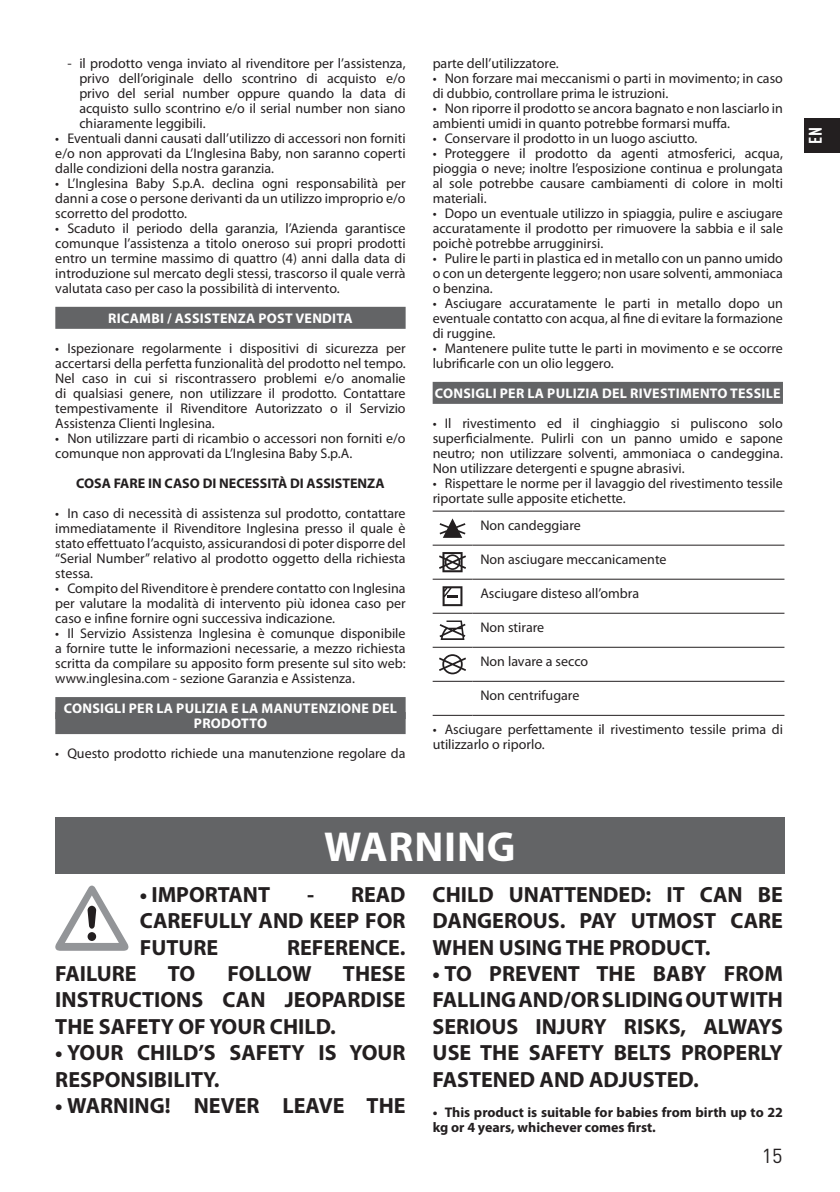
<style>
.page{position:relative;width:840px;height:1192px;background:#fff}
.page>*{position:absolute;margin:0;border:0;box-sizing:border-box;transform-origin:0 0}
.t1{font:700 42px "Myriad Pro";letter-spacing:.02em;color:#fff}
.t2{font:700 22px/26.4px "Myriad Pro";color:#231f20;text-align:justify}
.t3{font:20px "DIN Pro";color:#231f20}
.t4{font:700 condensed 18px "DIN Pro";color:#fff}
.t5{font:14px/15px "Myriad Pro";color:#231f20;text-align:justify}
.t6{font:700 14px/15px "Myriad Pro";letter-spacing:.02em;color:#fff;text-align:center}
.t7{font:700 14px/15px "Myriad Pro";color:#231f20}
</style>
<div class="page">
<div style="left:804px;top:118px;width:35px;height:34px;background:#231f20"></div>
<div style="left:55px;top:307px;width:350px;height:22px;background:#636466"></div>
<div style="left:55px;top:697px;width:350px;height:22px;background:#636466"></div>
<div style="left:55px;top:712px;width:350px;height:22px;background:#636466"></div>
<div style="left:432px;top:382px;width:350px;height:22px;background:#636466"></div>
<hr style="left:472px;top:510px;width:312px;height:1px;background:#231f20">
<hr style="left:472px;top:544px;width:312px;height:1px;background:#231f20">
<hr style="left:472px;top:578px;width:312px;height:1px;background:#231f20">
<hr style="left:472px;top:613px;width:312px;height:1px;background:#231f20">
<hr style="left:472px;top:647px;width:312px;height:1px;background:#231f20">
<hr style="left:472px;top:681px;width:312px;height:1px;background:#231f20">
<hr style="left:472px;top:715px;width:312px;height:1px;background:#231f20">
<hr style="left:432px;top:681px;width:40px;height:1px;background:#231f20">
<hr style="left:432px;top:715px;width:40px;height:1px;background:#231f20">
<hr style="left:432px;top:510px;width:40px;height:1px;background:#231f20">
<hr style="left:432px;top:544px;width:40px;height:1px;background:#231f20">
<hr style="left:432px;top:578px;width:40px;height:1px;background:#231f20">
<hr style="left:432px;top:613px;width:40px;height:1px;background:#231f20">
<hr style="left:432px;top:647px;width:40px;height:1px;background:#231f20">
<svg style="left:439px;top:518px;width:26px;height:20px"></svg>
<svg style="left:439px;top:552px;width:27px;height:20px"></svg>
<svg style="left:442px;top:586px;width:20px;height:20px"></svg>
<svg style="left:439px;top:620px;width:26px;height:20px"></svg>
<svg style="left:439px;top:654px;width:27px;height:20px"></svg>
<div style="left:55px;top:817px;width:729px;height:56px;background:#636466"></div>
<svg style="left:55px;top:885px;width:73px;height:65px"></svg>
<p class="t5" style="left:79px;top:56px;width:328px;text-indent:-12px">- il prodotto venga inviato al rivenditore per l’assistenza, privo dell’originale dello scontrino di acquisto e/o privo del serial number oppure quando la data di acquisto sullo scontrino e/o il serial number non siano chiaramente leggibili.</p>
<p class="t5" style="left:55px;top:131px;width:352px">• Eventuali danni causati dall’utilizzo di accessori non forniti e/o non approvati da L’Inglesina Baby, non saranno coperti dalle condizioni della nostra garanzia.</p>
<p class="t5" style="left:55px;top:176px;width:351px">• L’Inglesina Baby S.p.A. declina ogni responsabilità per danni a cose o persone derivanti da un utilizzo improprio e/o scorretto del prodotto.</p>
<p class="t5" style="left:55px;top:221px;width:352px">• Scaduto il periodo della garanzia, l’Azienda garantisce comunque l’assistenza a titolo oneroso sui propri prodotti entro un termine massimo di quattro (4) anni dalla data di introduzione sul mercato degli stessi, trascorso il quale verrà valutata caso per caso la possibilità di intervento.</p>
<p class="t6" style="left:108px;top:311px;width:246px">RICAMBI / ASSISTENZA POST VENDITA</p>
<p class="t5" style="left:55px;top:341px;width:352px">• Ispezionare regolarmente i dispositivi di sicurezza per accertarsi della perfetta funzionalità del prodotto nel tempo.<br>Nel caso in cui si riscontrassero problemi e/o anomalie di qualsiasi genere, non utilizzare il prodotto. Contattare tempestivamente il Rivenditore Autorizzato o il Servizio Assistenza Clienti Inglesina.</p>
<p class="t5" style="left:55px;top:431px;width:351px">• Non utilizzare parti di ricambio o accessori non forniti e/o comunque non approvati da L’Inglesina Baby S.p.A.</p>
<p class="t7" style="left:76px;top:476px;width:310px">COSA FARE IN CASO DI NECESSITÀ DI ASSISTENZA</p>
<p class="t5" style="left:55px;top:506px;width:352px">• In caso di necessità di assistenza sul prodotto, contattare immediatamente il Rivenditore Inglesina presso il quale è stato effettuato l’acquisto, assicurandosi di poter disporre del “Serial Number” relativo al prodotto oggetto della richiesta stessa.</p>
<p class="t5" style="left:55px;top:581px;width:352px">• Compito del Rivenditore è prendere contatto con Inglesina per valutare la modalità di intervento più idonea caso per caso e infine fornire ogni successiva indicazione.</p>
<p class="t5" style="left:55px;top:626px;width:352px">• Il Servizio Assistenza Inglesina è comunque disponibile a fornire tutte le informazioni necessarie, a mezzo richiesta scritta da compilare su apposito form presente sul sito web: www.inglesina.com - sezione Garanzia e Assistenza.</p>
<p class="t6" style="left:64px;top:701px;width:334px">CONSIGLI PER LA PULIZIA E LA MANUTENZIONE DEL<br>PRODOTTO</p>
<p class="t5" style="left:55px;top:746px;width:351px">• Questo prodotto richiede una manutenzione regolare da</p>
<p class="t5" style="left:432px;top:56px;width:127px">parte dell’utilizzatore.</p>
<p class="t5" style="left:432px;top:71px;width:352px">• Non forzare mai meccanismi o parti in movimento; in caso di dubbio, controllare prima le istruzioni.</p>
<p class="t5" style="left:432px;top:101px;width:351px">• Non riporre il prodotto se ancora bagnato e non lasciarlo in ambienti umidi in quanto potrebbe formarsi muffa.</p>
<p class="t5" style="left:432px;top:131px;width:266px">• Conservare il prodotto in un luogo asciutto.</p>
<p class="t5" style="left:432px;top:146px;width:352px">• Proteggere il prodotto da agenti atmosferici, acqua, pioggia o neve; inoltre l’esposizione continua e prolungata al sole potrebbe causare cambiamenti di colore in molti materiali.</p>
<p class="t5" style="left:432px;top:206px;width:352px">• Dopo un eventuale utilizzo in spiaggia, pulire e asciugare accuratamente il prodotto per rimuovere la sabbia e il sale poichè potrebbe arrugginirsi.</p>
<p class="t5" style="left:432px;top:251px;width:352px">• Pulire le parti in plastica ed in metallo con un panno umido o con un detergente leggero; non usare solventi, ammoniaca o benzina.</p>
<p class="t5" style="left:432px;top:296px;width:352px">• Asciugare accuratamente le parti in metallo dopo un eventuale contatto con acqua, al fine di evitare la formazione di ruggine.</p>
<p class="t5" style="left:432px;top:341px;width:352px">• Mantenere pulite tutte le parti in movimento e se occorre lubrificarle con un olio leggero.</p>
<p class="t6" style="left:434px;top:386px;width:347px">CONSIGLI PER LA PULIZIA DEL RIVESTIMENTO TESSILE</p>
<p class="t5" style="left:432px;top:416px;width:351px">• Il rivestimento ed il cinghiaggio si puliscono solo superficialmente. Pulirli con un panno umido e sapone neutro; non utilizzare solventi, ammoniaca o candeggina.<br>Non utilizzare detergenti e spugne abrasivi.</p>
<p class="t5" style="left:432px;top:476px;width:352px">• Rispettare le norme per il lavaggio del rivestimento tessile riportate sulle apposite etichette.</p>
<p class="t5" style="left:480px;top:518px;width:102px">Non candeggiare</p>
<p class="t5" style="left:480px;top:552px;width:188px">Non asciugare meccanicamente</p>
<p class="t5" style="left:480px;top:586px;width:160px">Asciugare disteso all’ombra</p>
<p class="t5" style="left:480px;top:620px;width:65px">Non stirare</p>
<p class="t5" style="left:480px;top:654px;width:109px">Non lavare a secco</p>
<p class="t5" style="left:480px;top:688px;width:100px">Non centrifugare</p>
<p class="t5" style="left:432px;top:722px;width:351px">• Asciugare perfettamente il rivestimento tessile prima di utilizzarlo o riporlo.</p>
<p class="t4" style="left:804px;top:143px;width:18px;rotate:-90deg">EN</p>
<h1 class="t1" style="left:324px;top:831px;width:193px">WARNING</h1>
<h2 class="t2" style="left:140px;top:882px;width:132px">• IMPORTANT</h2>
<h2 class="t2" style="left:140px;top:882px;width:267px;text-indent:167px">- READ CAREFULLY AND KEEP FOR FUTURE</h2>
<h2 class="t2" style="left:287px;top:935px;width:120px">REFERENCE.</h2>
<h2 class="t2" style="left:55px;top:961px;width:83px">FAILURE</h2>
<h2 class="t2" style="left:168px;top:961px;width:29px">TO</h2>
<h2 class="t2" style="left:227px;top:961px;width:86px">FOLLOW</h2>
<h2 class="t2" style="left:55px;top:961px;width:352px;text-indent:287px">THESE INSTRUCTIONS CAN JEOPARDISE THE SAFETY OF YOUR CHILD.</h2>
<h2 class="t2" style="left:55px;top:1041px;width:351px">• YOUR CHILD’S SAFETY IS YOUR<br>RESPONSIBILITY.</h2>
<h2 class="t2" style="left:55px;top:1093px;width:351px">• WARNING! NEVER LEAVE THE</h2>
<h2 class="t2" style="left:432px;top:882px;width:352px">CHILD UNATTENDED: IT CAN BE DANGEROUS. PAY UTMOST CARE WHEN USING THE PRODUCT.</h2>
<h2 class="t2" style="left:432px;top:961px;width:352px">• TO PREVENT THE BABY FROM FALLING AND/OR SLIDING OUT WITH SERIOUS INJURY RISKS, ALWAYS USE THE SAFETY BELTS PROPERLY FASTENED AND ADJUSTED.</h2>
<p class="t7" style="left:432px;top:1105px;width:352px">• This product is suitable for babies from birth up to 22 kg or 4 years, whichever comes first.</p>
<h3 class="t3" style="left:761px;top:1148px;width:22px">15</h3>
</div>
